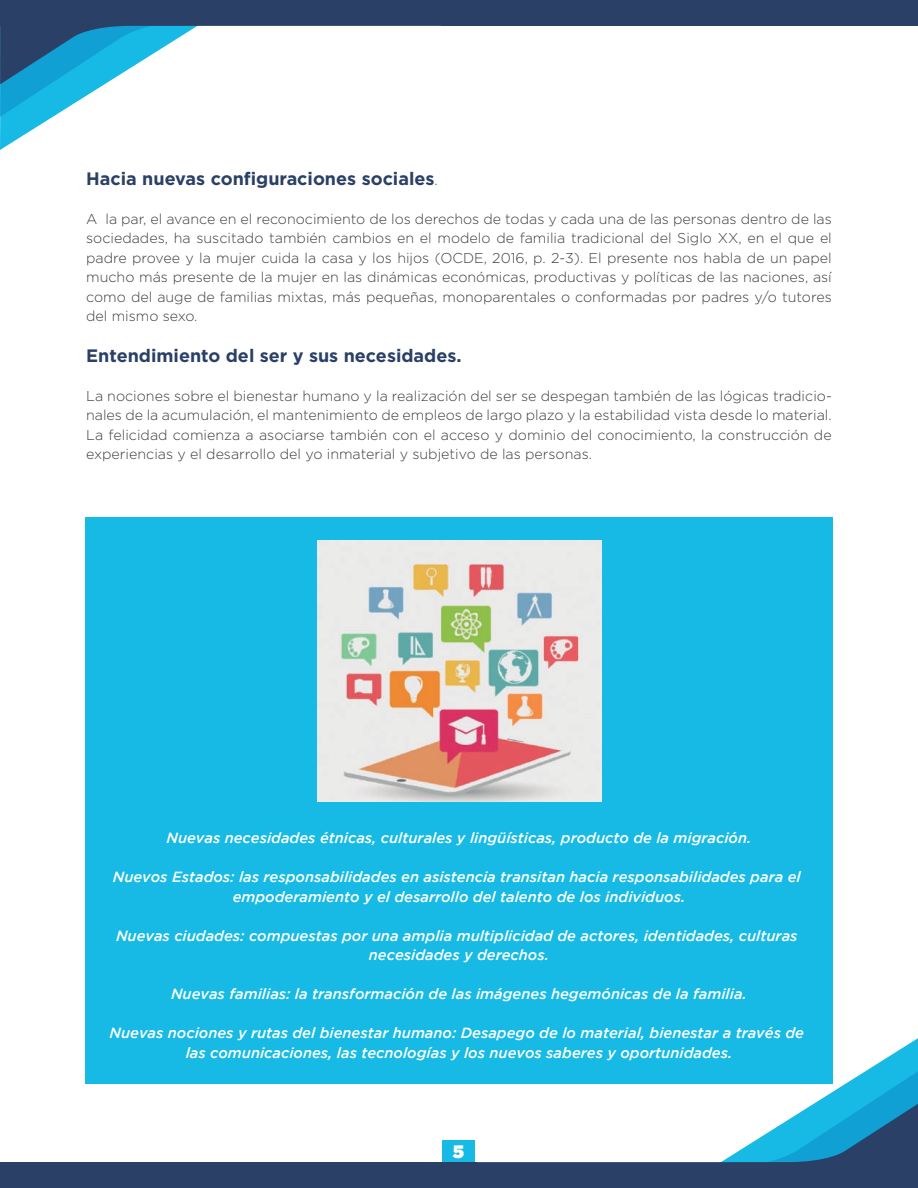
<style>
.page{position:relative;width:918px;height:1188px;background:#fff}
.page>*{position:absolute;margin:0;border:0;box-sizing:border-box;transform-origin:0 0}
.t1{font:700 18px "Gotham";color:#2a4066}
.t2{font:18px "Gotham Ultra";color:#fff}
.t3{font:italic 500 14.7px/19.5px "Gotham";color:#fff;text-align:center}
.t4{font:300 14.25px/19.5px "Gotham";color:#3e3e3f;text-align:justify}
.s1{font-weight:300;font-size:14.25px;color:#3e3e3f}
</style>
<div class="page">
<div style="left:85px;top:517px;width:748px;height:567px;background:#17bae4"></div>
<svg style="left:0;top:0;width:442px;height:150px"></svg>
<div style="left:442px;top:0;width:476px;height:26px;background:#2a4066"></div>
<svg style="left:472px;top:1038px;width:446px;height:150px"></svg>
<div style="left:0;top:1162px;width:477px;height:26px;background:#2a4066"></div>
<div style="left:443px;top:1141px;width:32px;height:21px;background:#17bae4"></div>
<img style="left:318px;top:540px;width:283px;height:261px">
<p class="t1" style="left:86px;top:168px;width:353px">Hacia nuevas configuraciones sociales<span class="s1">.</span></p>
<p class="t4" style="left:86px;top:209px;width:747px">A la par, el avance en el reconocimiento de los derechos de todas y cada una de las personas dentro de las sociedades, ha suscitado también cambios en el modelo de familia tradicional del Siglo XX, en el que el padre provee y la mujer cuida la casa y los hijos (OCDE, 2016, p. 2-3). El presente nos habla de un papel mucho más presente de la mujer en las dinámicas económicas, productivas y políticas de las naciones, así como del auge de familias mixtas, más pequeñas, monoparentales o conformadas por padres y/o tutores del mismo sexo.</p>
<p class="t1" style="left:86px;top:345px;width:377px">Entendimiento del ser y sus necesidades.</p>
<p class="t4" style="left:86px;top:386px;width:747px">La nociones sobre el bienestar humano y la realización del ser se despegan también de las lógicas tradicio&shy;nales de la acumulación, el mantenimiento de empleos de largo plazo y la estabilidad vista desde lo material.<br>La felicidad comienza a asociarse también con el acceso y dominio del conocimiento, la construcción de experiencias y el desarrollo del yo inmaterial y subjetivo de las personas.</p>
<p class="t3" style="left:166px;top:828px;width:587px">Nuevas necesidades étnicas, culturales y lingüísticas, producto de la migración.</p>
<p class="t3" style="left:113px;top:867px;width:689px">Nuevos Estados: las responsabilidades en asistencia transitan hacia responsabilidades para el empoderamiento y el desarrollo del talento de los individuos.</p>
<p class="t3" style="left:116px;top:926px;width:683px">Nuevas ciudades: compuestas por una amplia multiplicidad de actores, identidades, culturas necesidades y derechos.</p>
<p class="t3" style="left:171px;top:984px;width:577px">Nuevas familias: la transformación de las imágenes hegemónicas de la familia.</p>
<p class="t3" style="left:110px;top:1023px;width:696px">Nuevas nociones y rutas del bienestar humano: Desapego de lo material, bienestar a través de las comunicaciones, las tecnologías y los nuevos saberes y oportunidades.</p>
<p class="t2" style="left:453px;top:1141px;width:13px">5</p>
</div>
